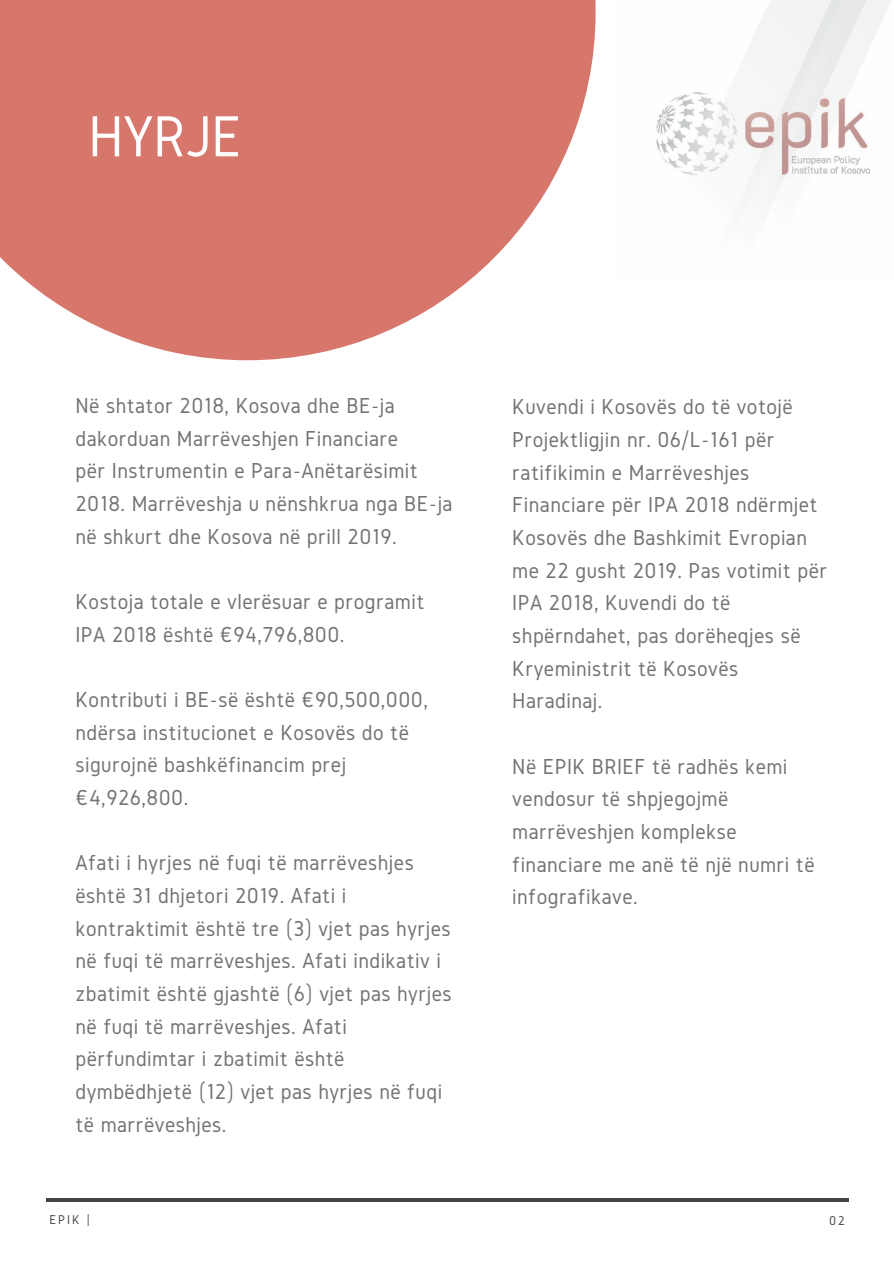
<style>
.page{position:relative;width:894px;height:1264px;background:#fff}
.page>*{position:absolute;margin:0;border:0;box-sizing:border-box;transform-origin:0 0}
.t1{font:60px "Gidole";letter-spacing:-.01em;color:#fff}
.t2{font:22.5px/32.7px "Gidole";letter-spacing:.02em;color:#737373}
.t3{font:13.2px "Gidole";letter-spacing:.15em;color:#444440}
</style>
<div class="page">
<hr style="left:46px;top:1198px;width:802px;height:3px;background:#444440">
<svg style="left:0;top:0;width:595px;height:360px;fill:#d7766a"></svg>
<img style="left:656px;top:0;width:235px;height:205px">
<h1 class="t1" style="left:88px;top:103px;width:155px">HYRJE</h1>
<p class="t2" style="left:75px;top:389px;width:378px">Në shtator 2018, Kosova dhe BE-ja dakorduan Marrëveshjen Financiare<br>për Instrumentin e Para-Anëtarësimit 2018. Marrëveshja u nënshkrua nga BE-ja në shkurt dhe Kosova në prill 2019.</p>
<p class="t2" style="left:75px;top:585px;width:350px">Kostoja totale e vlerësuar e programit<br>IPA 2018 është €94,796,800.</p>
<p class="t2" style="left:75px;top:682px;width:354px">Kontributi i BE-së është €90,500,000, ndërsa institucionet e Kosovës do të sigurojnë bashkëfinancim prej €4,926,800.</p>
<p class="t2" style="left:75px;top:846px;width:377px">Afati i hyrjes në fuqi të marrëveshjes është 31 dhjetori 2019. Afati i kontraktimit është tre (3) vjet pas hyrjes në fuqi të marrëveshjes. Afati indikativ i zbatimit është gjashtë (6) vjet pas hyrjes në fuqi të marrëveshjes. Afati përfundimtar i zbatimit është dymbëdhjetë (12) vjet pas hyrjes në fuqi të marrëveshjes.</p>
<p class="t2" style="left:512px;top:390px;width:316px">Kuvendi i Kosovës do të votojë<br>Projektligjin nr. 06/L-161 për ratifikimin e Marrëveshjes<br>Financiare për IPA 2018 ndërmjet<br>Kosovës dhe Bashkimit Evropian me 22 gusht 2019. Pas votimit për<br>IPA 2018, Kuvendi do të shpërndahet, pas dorëheqjes së<br>Kryeministrit të Kosovës<br>Haradinaj.</p>
<p class="t2" style="left:512px;top:749px;width:304px">Në EPIK BRIEF të radhës kemi vendosur të shpjegojmë marrëveshjen komplekse financiare me anë të një numri të infografikave.</p>
<p class="t3" style="left:49px;top:1212px;width:42px">EPIK |</p>
<p class="t3" style="left:828px;top:1213px;width:17px">02</p>
</div>
